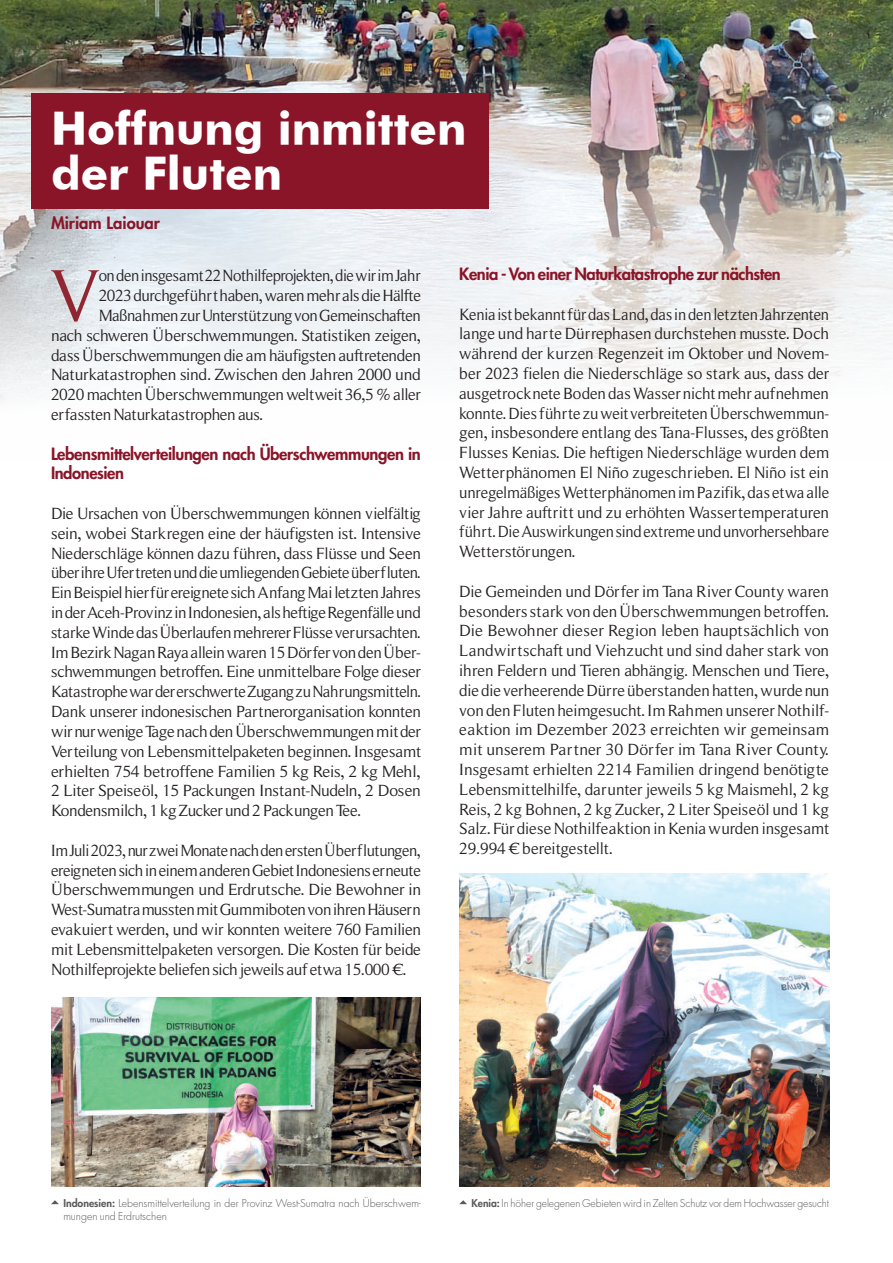
<style>
.page{position:relative;width:893px;height:1263px;background:#fff}
.page>*{position:absolute;margin:0;border:0;box-sizing:border-box;transform-origin:0 0}
.t1{font:75px "Roman Serif";color:#902631}
.t2{font:45px/45px "Futura Md BT Bold";color:#fff}
.t3{font:16.5px/19.8px "Roman Serif";letter-spacing:-.025em;color:#231f20;text-align:justify}
.t4{font:800 16.5px/19.8px "Futura Std";letter-spacing:-.025em;color:#8a1428}
.t5{font:800 16.5px "Futura Std";color:#8a1428}
.t6{font:300 10.5px "Futura Std";color:#5a5a5d}
.s1{font-weight:800}
</style>
<div class="page">
<img style="left:0;top:0;width:893px;height:400px">
<img style="left:459px;top:874px;width:370px;height:313px">
<svg style="left:459px;top:1200px;width:8px;height:4px"></svg>
<img style="left:51px;top:997px;width:370px;height:190px">
<svg style="left:51px;top:1200px;width:8px;height:4px"></svg>
<div style="left:32px;top:94px;width:457px;height:115px;background:#8a1428"></div>
<h2 class="t2" style="left:51px;top:105px;width:417px">Hoffnung inmitten der Fluten</h2>
<p class="t5" style="left:51px;top:213px;width:110px">Miriam Laiouar</p>
<h1 class="t1" style="left:50px;top:252px;width:52px">V</h1>
<p class="t3" style="left:99px;top:266px;width:324px">on den insgesamt 22 Nothilfeprojekten, die wir im Jahr</p>
<p class="t3" style="left:99px;top:286px;width:324px">2023 durchgeführt haben, waren mehr als die Hälfte</p>
<p class="t3" style="left:99px;top:305px;width:324px">Maßnahmen zur Unterstützung von Gemeinschaften</p>
<p class="t3" style="left:51px;top:325px;width:372px">nach schweren Überschwemmungen. Statistiken zeigen,</p>
<p class="t3" style="left:51px;top:345px;width:371px">dass Überschwemmungen die am häufigsten auftretenden</p>
<p class="t3" style="left:51px;top:365px;width:371px">Naturkatastrophen sind. Zwischen den Jahren 2000 und</p>
<p class="t3" style="left:51px;top:385px;width:371px">2020 machten Überschwemmungen weltweit 36,5 % aller</p>
<p class="t3" style="left:51px;top:404px;width:214px">erfassten Naturkatastrophen aus.</p>
<p class="t4" style="left:51px;top:444px;width:371px">Lebensmittelverteilungen nach Überschwemmungen in<br>Indonesien</p>
<p class="t3" style="left:51px;top:503px;width:372px">Die Ursachen von Überschwemmungen können vielfältig sein, wobei Starkregen eine der häufigsten ist. Intensive Niederschläge können dazu führen, dass Flüsse und Seen über ihre Ufer treten und die umliegenden Gebiete überfluten.<br>Ein Beispiel hierfür ereignete sich Anfang Mai letzten Jahres in der Aceh-Provinz in Indonesien, als heftige Regenfälle und starke Winde das Überlaufen mehrerer Flüsse verursachten.<br>Im Bezirk Nagan Raya allein waren 15 Dörfer von den Über&shy;schwemmungen betroffen. Eine unmittelbare Folge dieser Katastrophe war der erschwerte Zugang zu Nahrungsmitteln.<br>Dank unserer indonesischen Partnerorganisation konnten wir nur wenige Tage nach den Überschwemmungen mit der Verteilung von Lebensmittelpaketen beginnen. Insgesamt erhielten 754 betroffene Familien 5 kg Reis, 2 kg Mehl, 2 Liter Speiseöl, 15 Packungen Instant-Nudeln, 2 Dosen Kondensmilch, 1 kg Zucker und 2 Packungen Tee.</p>
<p class="t3" style="left:51px;top:840px;width:372px">Im Juli 2023, nur zwei Monate nach den ersten Überflutungen, ereigneten sich in einem anderen Gebiet Indonesiens erneute Überschwemmungen und Erdrutsche. Die Bewohner in West-Sumatra mussten mit Gummiboten von ihren Häusern evakuiert werden, und wir konnten weitere 760 Familien mit Lebensmittelpaketen versorgen. Die Kosten für beide Nothilfeprojekte beliefen sich jeweils auf etwa 15.000 €.</p>
<p class="t4" style="left:459px;top:264px;width:323px">Kenia - Von einer Naturkatastrophe zur nächsten</p>
<p class="t3" style="left:459px;top:304px;width:372px">Kenia ist bekannt für das Land, das in den letzten Jahrzenten lange und harte Dürrephasen durchstehen musste. Doch während der kurzen Regenzeit im Oktober und Novem&shy;ber 2023 fielen die Niederschläge so stark aus, dass der ausgetrocknete Boden das Wasser nicht mehr aufnehmen konnte. Dies führte zu weit verbreiteten Überschwemmun&shy;gen, insbesondere entlang des Tana-Flusses, des größten Flusses Kenias. Die heftigen Niederschläge wurden dem Wetterphänomen El Niño zugeschrieben. El Niño ist ein unregelmäßiges Wetterphänomen im Pazifik, das etwa alle vier Jahre auftritt und zu erhöhten Wassertemperaturen führt. Die Auswirkungen sind extreme und unvorhersehbare Wetterstörungen.</p>
<p class="t3" style="left:459px;top:581px;width:372px">Die Gemeinden und Dörfer im Tana River County waren besonders stark von den Überschwemmungen betroffen.<br>Die Bewohner dieser Region leben hauptsächlich von Landwirtschaft und Viehzucht und sind daher stark von ihren Feldern und Tieren abhängig. Menschen und Tiere, die die verheerende Dürre überstanden hatten, wurde nun von den Fluten heimgesucht. Im Rahmen unserer Nothilf&shy;eaktion im Dezember 2023 erreichten wir gemeinsam mit unserem Partner 30 Dörfer im Tana River County.<br>Insgesamt erhielten 2214 Familien dringend benötigte Lebensmittelhilfe, darunter jeweils 5 kg Maismehl, 2 kg Reis, 2 kg Bohnen, 2 kg Zucker, 2 Liter Speiseöl und 1 kg Salz. Für diese Nothilfeaktion in Kenia wurden insgesamt 29.994 € bereitgestellt.</p>
<p class="t6" style="left:63px;top:1197px;width:359px"><span class="s1">Indonesien:</span> Lebensmittelverteilung in der Provinz West-Sumatra nach Überschwem-</p>
<p class="t6" style="left:472px;top:1197px;width:359px"><span class="s1">Kenia:</span> In höher gelegenen Gebieten wird in Zelten Schutz vor dem Hochwasser gesucht</p>
<p class="t6" style="left:63px;top:1209px;width:105px">mungen und Erdrutschen</p>
</div>
